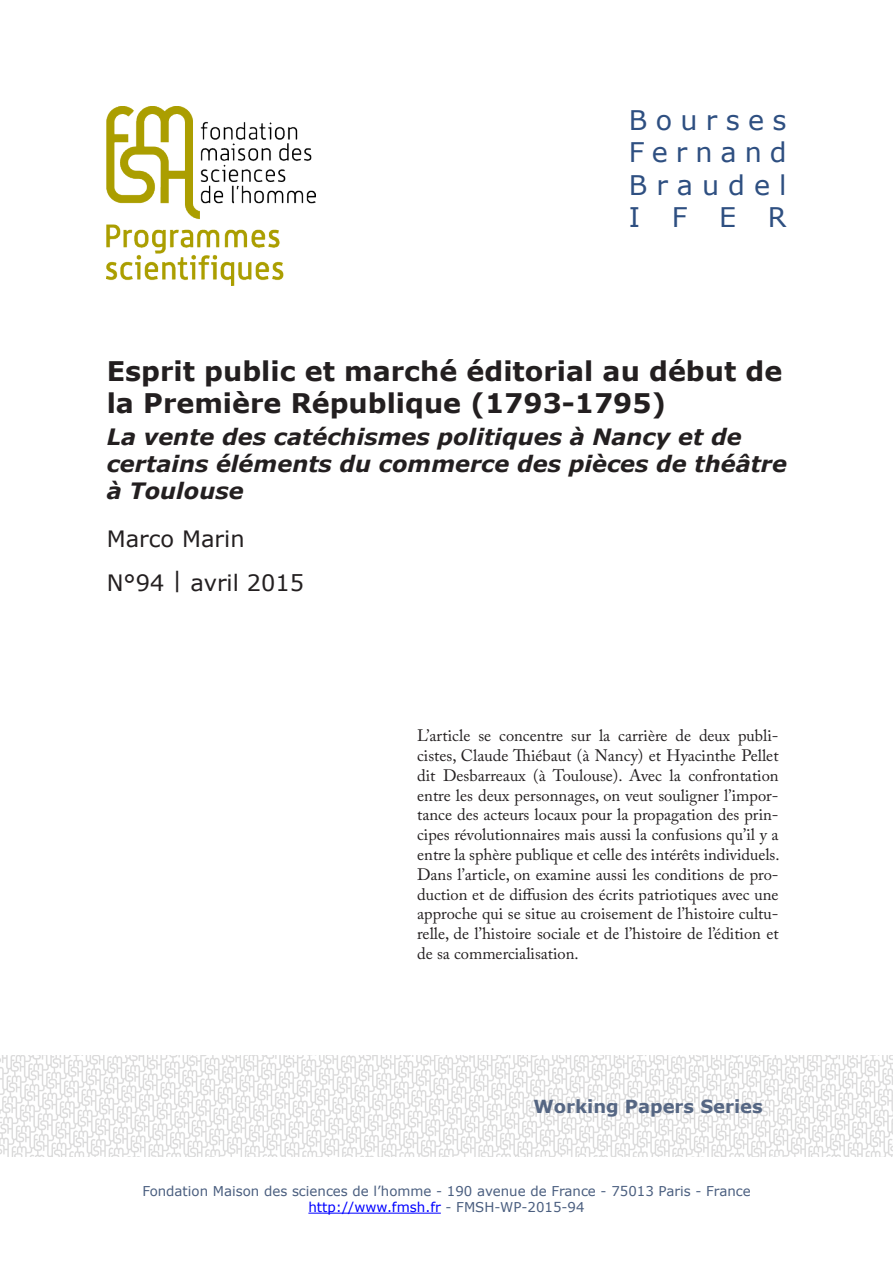
<style>
.page{position:relative;width:893px;height:1263px;background:#fff}
.page>*{position:absolute;margin:0;border:0;box-sizing:border-box;transform-origin:0 0}
.Titre{font:700 27px/32.4px "Verdana";color:#231f20}
.Titre_1{font:27px "Verdana";letter-spacing:.31em;color:#2e4f81}
.Titre_1-2{font:27px "Verdana";letter-spacing:.335em;color:#2e4f81}
.Sous-titre{font:italic 700 22.5px/27px "Verdana";color:#231f20}
.Auteur{font:22.5px "Verdana";color:#231f20}
.t1{font:700 18px "Verdana";color:#556683}
.Texte{font:16.5px/19.8px "Adobe Caslon Pro";color:#231f20;text-align:justify}
.t2{font:13.5px "Verdana";color:#4a5e7f}
.t3{font:13.5px "Verdana";color:#00f}
.s1{color:#4a5e7f}
</style>
<div class="page">
<img style="left:0;top:1056px;width:893px;height:101px">
<hr style="left:308px;top:1213px;width:133px;height:1px;background:#00f">
<img style="left:106px;top:106px;width:209px;height:180px">
<p class="Titre_1" style="left:629px;top:101px;width:159px">Bourses</p>
<p class="Titre_1" style="left:629px;top:134px;width:159px">Fernand</p>
<p class="Titre_1-2" style="left:629px;top:166px;width:159px">Braudel</p>
<p class="Titre_1" style="left:629px;top:198px;width:159px">IFER</p>
<p class="Titre" style="left:107px;top:354px;width:677px">Esprit public et marché éditorial au début de la Première République (1793-1795)</p>
<p class="Sous-titre" style="left:107px;top:423px;width:682px">La vente des catéchismes politiques à Nancy et de certains éléments du commerce des pièces de théâtre à Toulouse</p>
<p class="Auteur" style="left:107px;top:523px;width:139px">Marco Marin</p>
<p class="Auteur" style="left:107px;top:567px;width:199px">N°94 | avril 2015</p>
<p class="Texte" style="left:417px;top:725px;width:364px">L’article se concentre sur la carrière de deux publi&shy;cistes, Claude Thiébaut (à Nancy) et Hyacinthe Pellet dit Desbarreaux (à Toulouse). Avec la confrontation entre les deux personnages, on veut souligner l’impor&shy;tance des acteurs locaux pour la propagation des prin&shy;cipes révolutionnaires mais aussi la confusions qu’il y a entre la sphère publique et celle des intérêts individuels.<br>Dans l’article, on examine aussi les conditions de pro&shy;duction et de diffusion des écrits patriotiques avec une approche qui se situe au croisement de l’histoire cultu&shy;relle, de l’histoire sociale et de l’histoire de l’édition et de sa commercialisation.</p>
<p class="t1" style="left:533px;top:1094px;width:231px">Working Papers Series</p>
<p class="t2" style="left:142px;top:1181px;width:610px">Fondation Maison des sciences de l’homme - 190 avenue de France - 75013 Paris - France</p>
<p class="t3" style="left:308px;top:1198px;width:278px">http://www.fmsh.fr <span class="s1">- FMSH-WP-2015-94</span></p>
</div>
